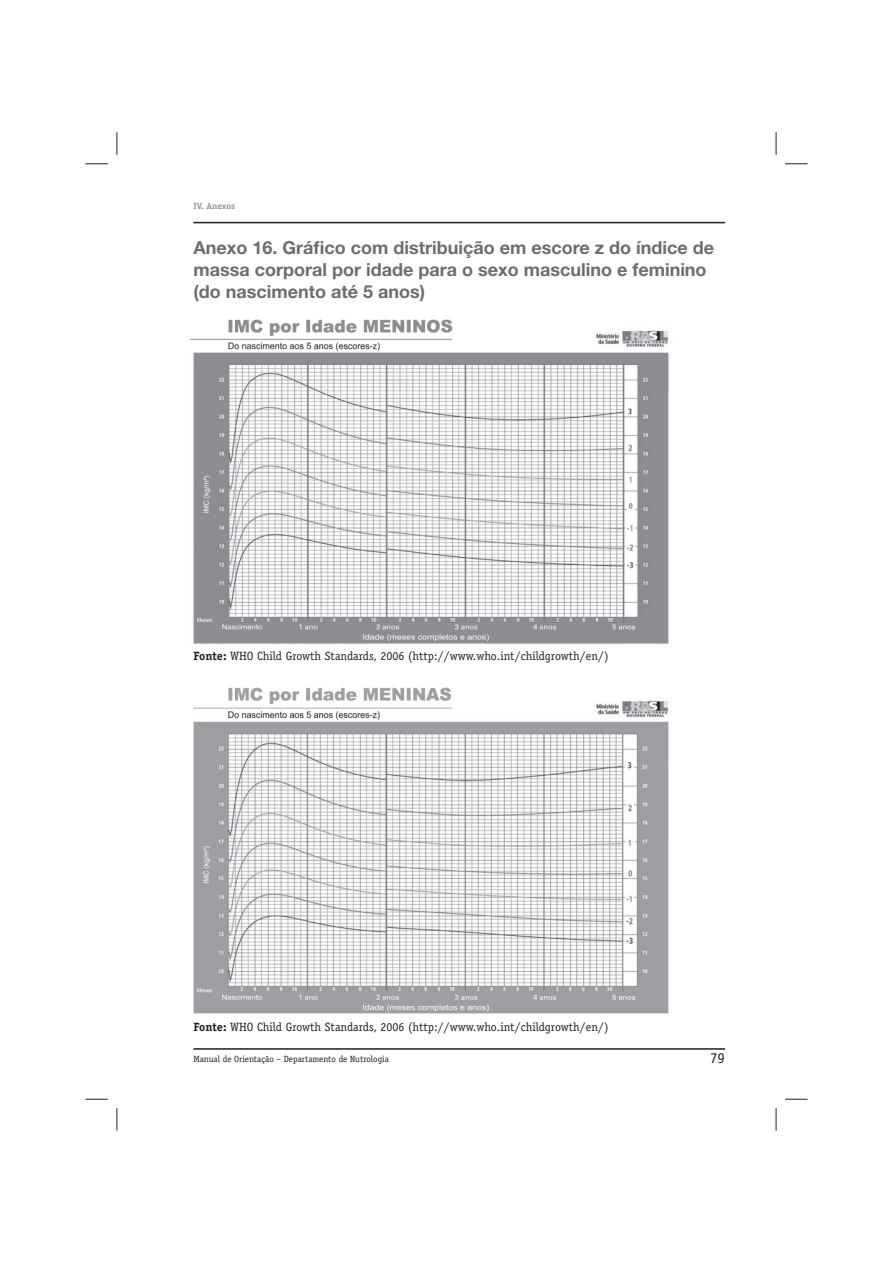
<style>
.page{position:relative;width:893px;height:1263px;background:#fff}
.page>*{position:absolute;margin:0;border:0;box-sizing:border-box;transform-origin:0 0}
.t1{font:700 18px/21.6px "Helvetica Neue";color:#6c6d70}
.t2{font:15px "Officina Serif";color:#231f20}
.t3{font:12px "Officina Serif";color:#231f20}
.t4{font:9px "Officina Serif";color:#231f20}
.t5{font:700 9px "Officina Serif";color:#939598}
.s1{font-weight:700}
</style>
<div class="page">
<hr style="left:193px;top:222px;width:532px;height:1px;background:#231f20">
<hr style="left:193px;top:1048px;width:532px;height:2px;background:#231f20">
<img style="left:190px;top:319px;width:479px;height:325px">
<img style="left:193px;top:687px;width:476px;height:327px">
<svg style="left:85px;top:164px;width:23px;height:1px"></svg>
<svg style="left:785px;top:164px;width:22px;height:1px"></svg>
<svg style="left:85px;top:1099px;width:23px;height:1px"></svg>
<svg style="left:785px;top:1099px;width:22px;height:1px"></svg>
<svg style="left:117px;top:132px;width:1px;height:23px"></svg>
<svg style="left:117px;top:1108px;width:1px;height:23px"></svg>
<svg style="left:776px;top:132px;width:1px;height:23px"></svg>
<svg style="left:776px;top:1108px;width:1px;height:23px"></svg>
<p class="t5" style="left:193px;top:203px;width:43px">IV. Anexos</p>
<h1 class="t1" style="left:193px;top:239px;width:522px">Anexo 16. Gráfico com distribuição em escore z do índice de massa corporal por idade para o sexo masculino e feminino (do nascimento até 5 anos)</h1>
<p class="t3" style="left:193px;top:652px;width:417px"><span class="s1">Fonte:</span> WHO Child Growth Standards, 2006 (http://www.who.int/childgrowth/en/)</p>
<p class="t3" style="left:193px;top:1022px;width:417px"><span class="s1">Fonte:</span> WHO Child Growth Standards, 2006 (http://www.who.int/childgrowth/en/)</p>
<p class="t4" style="left:193px;top:1056px;width:197px">Manual de Orientação – Departamento de Nutrologia</p>
<p class="t2" style="left:710px;top:1052px;width:16px">79</p>
</div>
